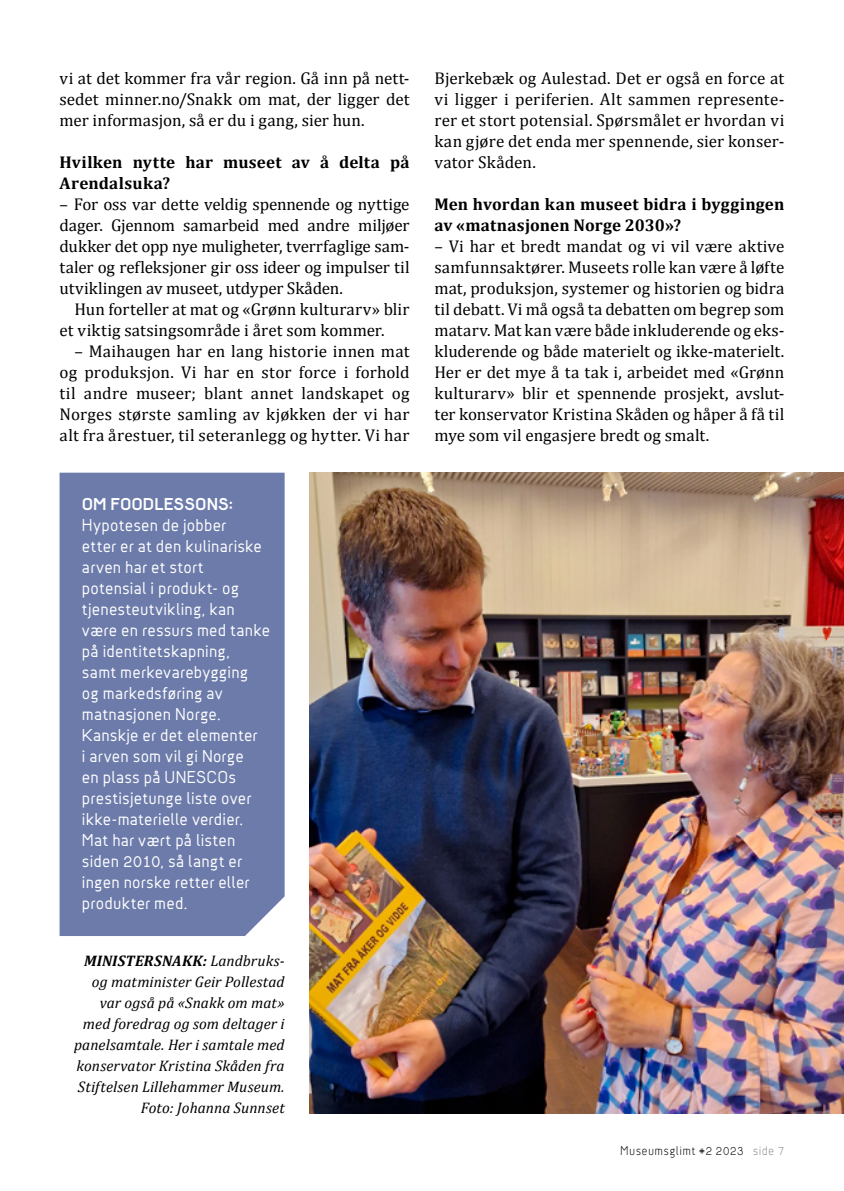
<style>
.page{position:relative;width:844px;height:1191px;background:#fff}
.page>*{position:absolute;margin:0;border:0;box-sizing:border-box;transform-origin:0 0}
.t1{font:17.15px/21px "Cambria";letter-spacing:.005em;color:#000;text-align:justify}
.t2{font:700 17.15px/21px "Cambria";letter-spacing:.01em;color:#000}
.t3{font:16.62px/21px "Jacobs Sans";letter-spacing:.01em;color:#fff}
.t4{font:700 16.62px "Jacobs Sans";letter-spacing:.045em;color:#fff}
.t5{font:italic 15.4px/21px "Cambria";letter-spacing:.005em;color:#000;text-align:right}
.t6{font:300 12.25px "Jacobs Sans";letter-spacing:.025em;color:#000}
.s1{font-weight:700}
.s2{color:#878787}
</style>
<div class="page">
<div style="left:60px;top:472px;width:224px;height:464px;background:#6c7baa"></div>
<img style="left:309px;top:472px;width:534px;height:641px">
<p class="t1" style="left:60px;top:68px;width:351px">vi at det kommer fra vår region. Gå inn på nett&shy;sedet minner.no/Snakk om mat, der ligger det mer informasjon, så er du i gang, sier hun.</p>
<p class="t2" style="left:60px;top:151px;width:351px">Hvilken nytte har museet av å delta på<br>Arendalsuka?</p>
<p class="t1" style="left:60px;top:194px;width:351px">– For oss var dette veldig spennende og nyttige dager. Gjennom samarbeid med andre miljøer dukker det opp nye muligheter, tverrfaglige sam&shy;taler og refleksjoner gir oss ideer og impulser til utviklingen av museet, utdyper Skåden.</p>
<p class="t1" style="left:60px;top:299px;width:351px;text-indent:15px">Hun forteller at mat og «Grønn kulturarv» blir et viktig satsingsområde i året som kommer.</p>
<p class="t1" style="left:60px;top:341px;width:351px;text-indent:15px">– Maihaugen har en lang historie innen mat og produksjon. Vi har en stor force i forhold til andre museer; blant annet landskapet og Norges største samling av kjøkken der vi har alt fra årestuer, til seteranlegg og hytter. Vi har</p>
<p class="t4" style="left:82px;top:494px;width:152px">OM FOODLESSONS:</p>
<p class="t3" style="left:82px;top:514px;width:190px">Hypotesen de jobber<br>etter er at den kulinariske arven har et stort potensial i produkt- og tjenesteutvikling, kan være en ressurs med tanke på identitetskapning,<br>samt merkevarebygging<br>og markedsføring av matnasjonen Norge.<br>Kanskje er det elementer<br>i arven som vil gi Norge<br>en plass på UNESCOs prestisjetunge liste over ikke-materielle verdier.<br>Mat har vært på listen siden 2010, så langt er ingen norske retter eller produkter med.</p>
<p class="t5" style="left:74px;top:950px;width:212px"><span class="s1">MINISTERSNAKK:</span> Landbruks&shy;og matminister Geir Pollestad var også på «Snakk om mat» med foredrag og som deltager i panelsamtale. Her i samtale med konservator Kristina Skåden fra<br>Stiftelsen Lillehammer Museum.<br>Foto: Johanna Sunnset</p>
<p class="t1" style="left:434px;top:68px;width:351px">Bjerkebæk og Aulestad. Det er også en force at vi ligger i periferien. Alt sammen represente&shy;rer et stort potensial. Spørsmålet er hvordan vi kan gjøre det enda mer spennende, sier konser&shy;vator Skåden.</p>
<p class="t2" style="left:434px;top:193px;width:351px">Men hvordan kan museet bidra i byggingen av «matnasjonen Norge 2030»?</p>
<p class="t1" style="left:434px;top:236px;width:351px">– Vi har et bredt mandat og vi vil være aktive samfunnsaktører. Museets rolle kan være å løfte mat, produksjon, systemer og historien og bidra til debatt. Vi må også ta debatten om begrep som matarv. Mat kan være både inkluderende og eks&shy;kluderende og både materielt og ikke-materielt.<br>Her er det mye å ta tak i, arbeidet med «Grønn kulturarv» blir et spennende prosjekt, avslut&shy;ter konservator Kristina Skåden og håper å få til mye som vil engasjere bredt og smalt.</p>
<p class="t6" style="left:620px;top:1143px;width:165px">Museumsglimt #2 2023 <span class="s2">side 7</span></p>
</div>
